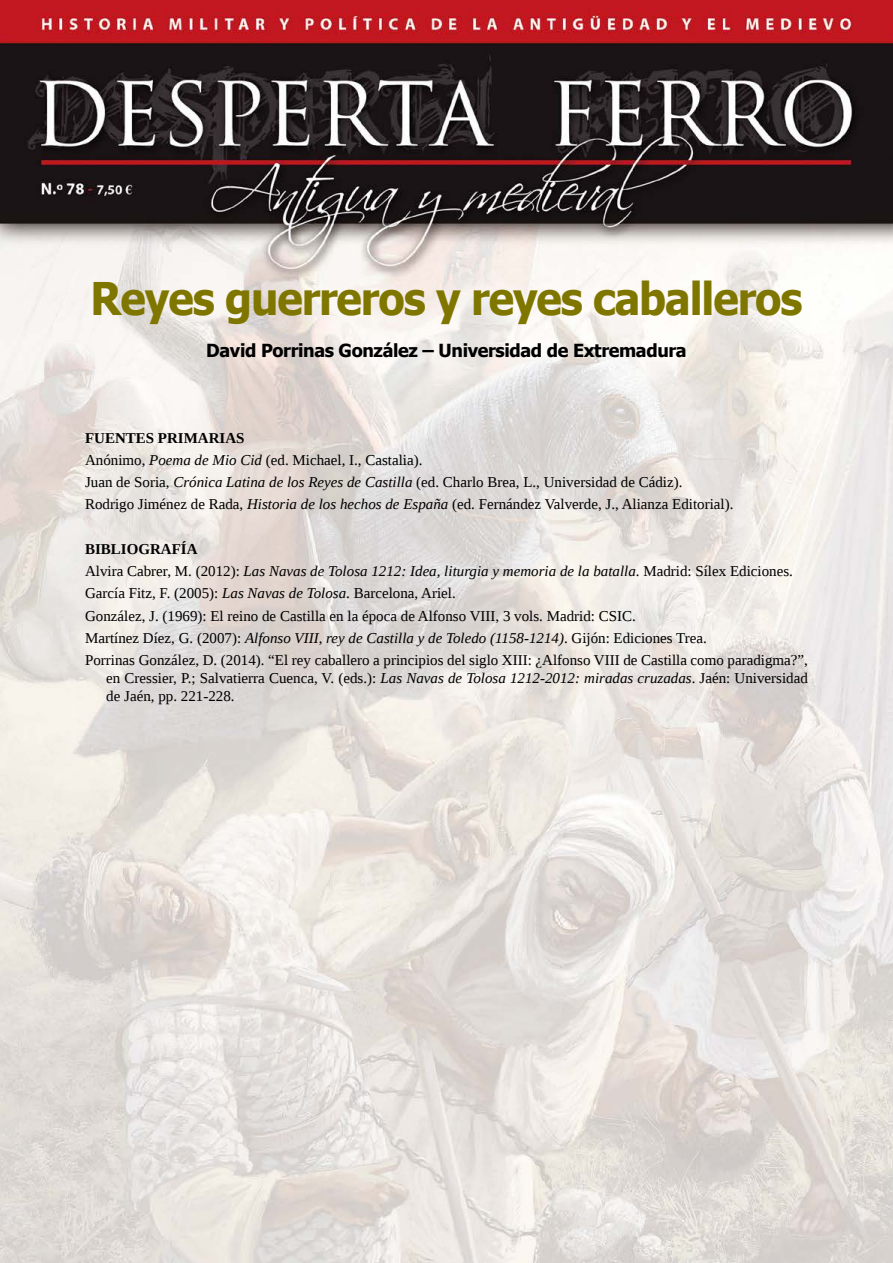
<style>
.page{position:relative;width:893px;height:1263px;background:#fff}
.page>*{position:absolute;margin:0;border:0;box-sizing:border-box;transform-origin:0 0}
.t1{font:700 45px "Tahoma";letter-spacing:-.025em;color:#7f7600;scale:.95 1}
.t2{font:700 18px "Tahoma";letter-spacing:-.02em;color:#000}
.t3{font:15px/22.2px "Liberation Serif";color:#000}
.s1{font-weight:700}
.s2{font-style:italic}
</style>
<div class="page">
<img style="left:0;top:0;width:893px;height:1263px">
<h1 class="t1" style="left:91px;top:278px;width:751px">Reyes guerreros y reyes caballeros</h1>
<p class="t2" style="left:206px;top:342px;width:482px">David Porrinas González – Universidad de Extremadura</p>
<p class="t3" style="left:85px;top:428px;width:650px"><span class="s1">FUENTES PRIMARIAS<br></span>Anónimo, <span class="s2">Poema de Mio Cid</span> (ed. Michael, I., Castalia).<br>Juan de Soria, <span class="s2">Crónica Latina de los Reyes de Castilla</span> (ed. Charlo Brea, L., Universidad de Cádiz).<br>Rodrigo Jiménez de Rada, <span class="s2">Historia de los hechos de España</span> (ed. Fernández Valverde, J., Alianza Editorial).</p>
<p class="t3" style="left:85px;top:539px;width:724px"><span class="s1">BIBLIOGRAFÍA<br></span>Alvira Cabrer, M. (2012): <span class="s2">Las Navas de Tolosa 1212: Idea, liturgia y memoria de la batalla</span>. Madrid: Sílex Ediciones.<br>García Fitz, F. (2005): <span class="s2">Las Navas de Tolosa</span>. Barcelona, Ariel.<br>González, J. (1969): El reino de Castilla en la época de Alfonso VIII, 3 vols. Madrid: CSIC.<br>Martínez Díez, G. (2007): <span class="s2">Alfonso VIII, rey de Castilla y de Toledo (1158-1214)</span>. Gijón: Ediciones Trea.<br>Porrinas González, D. (2014). “El rey caballero a principios del siglo XIII: ¿Alfonso VIII de Castilla como paradigma?”,</p>
<p class="t3" style="left:106px;top:670px;width:703px;line-height:18px">en Cressier, P.; Salvatierra Cuenca, V. (eds.): <span class="s2">Las Navas de Tolosa 1212-2012: miradas cruzadas</span>. Jaén: Universidad de Jaén, pp. 221-228.</p>
</div>
